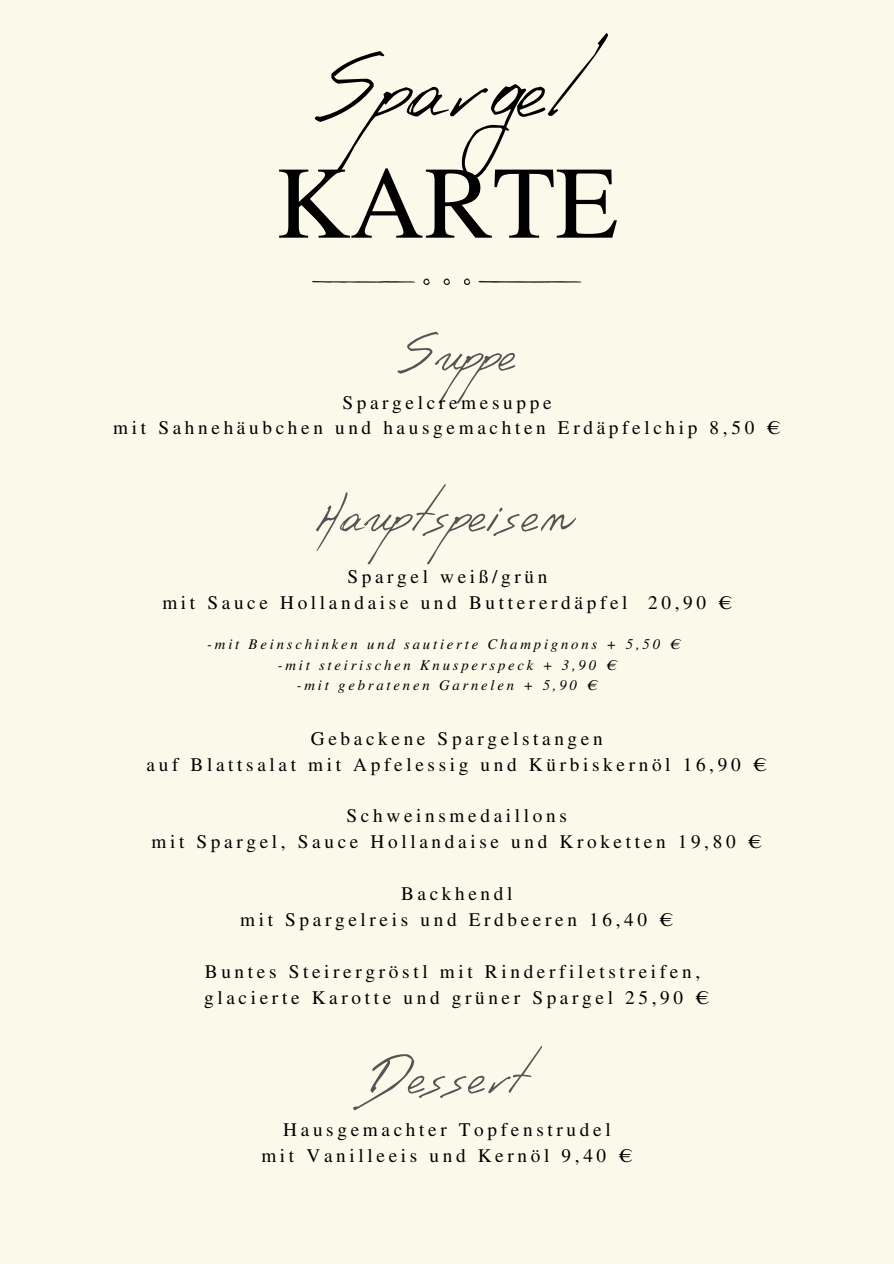
<style>
.page{position:relative;width:894px;height:1264px;background:#fff}
.page>*{position:absolute;margin:0;border:0;box-sizing:border-box;transform-origin:0 0}
.t1{font:141.6px "Aka Acid GR Fifindrel";color:#000}
.t2{font:102.75px "Free Serif";color:#000}
.t3{font:84px "Aka Acid GR Fifindrel";color:#545454}
.t4{font:19.2px/26px "Free Serif";letter-spacing:.19em;color:#000;text-align:center}
.t5{font:italic 14.7px "Free Serif";letter-spacing:.19em;color:#000}
</style>
<div class="page">
<div style="left:0;top:0;width:893px;height:1263px;background:#fbfaea"></div>
<svg style="left:312px;top:281px;width:103px;height:2px"></svg>
<svg style="left:478px;top:281px;width:103px;height:2px"></svg>
<svg style="left:443px;top:278px;width:7px;height:7px"></svg>
<svg style="left:423px;top:278px;width:7px;height:7px"></svg>
<svg style="left:463px;top:278px;width:7px;height:7px"></svg>
<h4 class="t1" style="left:314px;top:32px;width:267px">Spargel</h4>
<h3 class="t2" style="left:275px;top:145px;width:344px">KARTE</h3>
<p class="t3" style="left:397px;top:320px;width:120px">Sup e</p>
<h4 class="t4" style="left:113px;top:390px;width:668px">Spargelcremesuppe<br>mit Sahnehäubchen und hausgemachten Erdäpfelchip 8,50 €</h4>
<h2 class="t3" style="left:316px;top:481px;width:263px">Hauptspeisen</h2>
<h3 class="t4" style="left:162px;top:564px;width:571px">Spargel weiß/grün<br>mit Sauce Hollandaise und Buttererdäpfel 20,90 €</h3>
<p class="t5" style="left:207px;top:636px;width:474px">-mit Beinschinken und sautierte Champignons + 5,50 €</p>
<p class="t5" style="left:277px;top:656px;width:340px">-mit steirischen Knusperspeck + 3,90 €</p>
<p class="t5" style="left:297px;top:676px;width:302px">-mit gebratenen Garnelen + 5,90 €</p>
<h4 class="t4" style="left:146px;top:726px;width:621px">Gebackene Spargelstangen<br>auf Blattsalat mit Apfelessig und Kürbiskernöl 16,90 €</h4>
<h4 class="t4" style="left:151px;top:803px;width:611px">Schweinsmedaillons<br>mit Spargel, Sauce Hollandaise und Kroketten 19,80 €</h4>
<h4 class="t4" style="left:240px;top:881px;width:434px">Backhendl<br>mit Spargelreis und Erdbeeren 16,40 €</h4>
<h4 class="t4" style="left:204px;top:958px;width:506px;text-align:left">Buntes Steirergröstl mit Rinderfiletstreifen, glacierte Karotte und grüner Spargel 25,90 €</h4>
<h1 class="t3" style="left:368px;top:1042px;width:159px">Dessert</h1>
<h3 class="t4" style="left:261px;top:1116px;width:372px">Hausgemachter Topfenstrudel<br>mit Vanilleeis und Kernöl 9,40 €</h3>
</div>
